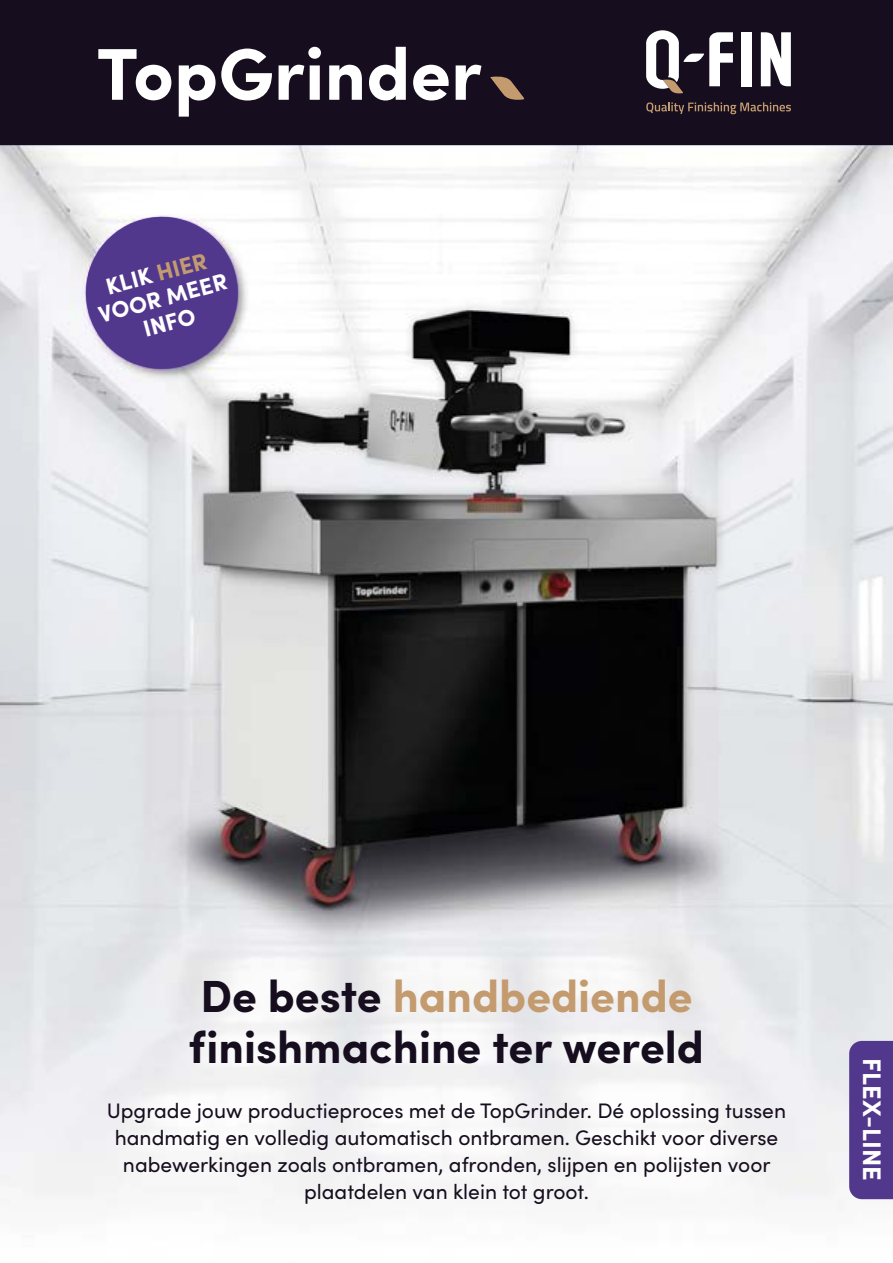
<style>
.page{position:relative;width:893px;height:1263px;background:#fff}
.page>*{position:absolute;margin:0;border:0;box-sizing:border-box;transform-origin:0 0}
.t1{font:700 73.5px "Sofia Pro";color:#fff}
.t2{font:700 45.15px/51px "Sofia Pro";color:#160e1e}
.t3{font:700 25.5px "Sofia Pro";color:#fff}
.t4{font:700 23.1px/25.2px "Sofia Pro";color:#fff;text-align:center}
.t5{font:21px/27px "Sofia Pro";color:#160e1e;text-align:center}
.s1{color:#c39b6f}
</style>
<div class="page">
<img style="left:0;top:145px;width:893px;height:1055px">
<div style="left:0;top:0;width:893px;height:145px;background:#160e1e"></div>
<svg style="left:78px;top:209px;width:168px;height:168px"></svg>
<div style="left:849px;top:1041px;width:44px;height:158px;background:#52388d"></div>
<svg style="left:490px;top:76px;width:34px;height:24px"></svg>
<svg style="left:646px;top:102px;width:145px;height:12px"></svg>
<div style="left:741px;top:32px;width:11px;height:54px;background:#fff"></div>
<svg style="left:761px;top:32px;width:30px;height:54px"></svg>
<svg style="left:646px;top:30px;width:87px;height:63px"></svg>
<h1 class="t1" style="left:96px;top:47px;width:387px">TopGrinder</h1>
<p class="t4" style="left:90px;top:281px;width:134px;rotate:-15deg">KLIK <span class="s1">HIER<br></span>VOOR MEER<br>INFO</p>
<h2 class="t2" style="left:189px;top:975px;width:516px">De beste <span class="s1">handbediende </span>finishmachine ter wereld</h2>
<p class="t5" style="left:107px;top:1099px;width:681px">Upgrade jouw productieproces met de TopGrinder. Dé oplossing tussen handmatig en volledig automatisch ontbramen. Geschikt voor diverse nabewerkingen zoals ontbramen, afronden, slijpen en polijsten voor plaatdelen van klein tot groot.</p>
<p class="t3" style="left:881px;top:1058px;width:124px;rotate:90deg">FLEX-LINE</p>
</div>
